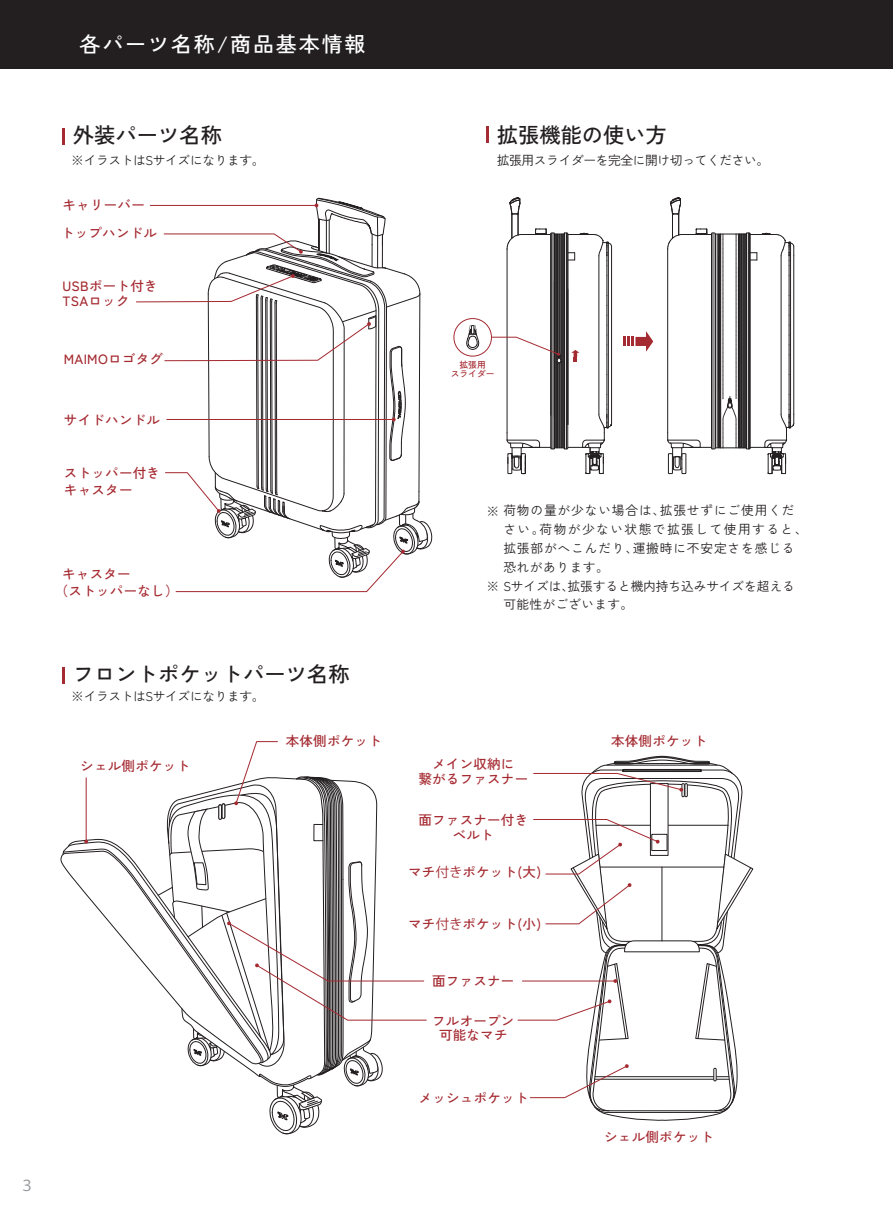
<style>
.page{position:relative;width:893px;height:1212px;background:#fff}
.page>*{position:absolute;margin:0;border:0;box-sizing:border-box;transform-origin:0 0}
.t1{font:500 21.3px "Zen Kaku Gothic New";color:#231f20}
.t2{font:500 21px "Zen Kaku Gothic New";letter-spacing:.09em;color:#fff}
.t3{font:15px "Koz Go Pr 6 N";color:#939598}
.t4{font:500 13.5px/14.2px "Zen Kaku Gothic New";letter-spacing:.02em;color:#a52b32}
.t5{font:12.75px "Zen Kaku Gothic New";letter-spacing:-.03em;color:#231f20}
.t6{font:12.75px "Zen Kaku Gothic New";letter-spacing:.065em;color:#231f20}
.t7{font:12.75px "Zen Kaku Gothic New";letter-spacing:-.01em;color:#231f20}
.t8{font:12.75px "Zen Kaku Gothic New";letter-spacing:.11em;color:#231f20}
.t9{font:12.75px "Zen Kaku Gothic New";letter-spacing:.02em;color:#231f20}
.t10{font:12.75px "Zen Kaku Gothic New";letter-spacing:.04em;color:#231f20}
.t11{font:500 8.7px/9.3px "Zen Kaku Gothic New";color:#a52b32;text-align:center}
.s1{font-family:"Koz Go Pr 6 N";font-weight:400}
</style>
<div class="page">
<div style="left:0;top:0;width:893px;height:69px;background:#231f20"></div>
<svg style="left:63px;top:128px;width:2px;height:17px"></svg>
<svg style="left:517px;top:755px;width:237px;height:366px"></svg>
<hr style="left:486px;top:127px;width:3px;height:16px;background:#a52b32">
<hr style="left:715px;top:447px;width:31px;height:1px;background:#231f20">
<hr style="left:715px;top:234px;width:31px;height:1px;background:#231f20">
<svg style="left:667px;top:197px;width:49px;height:278px"></svg>
<hr style="left:713px;top:233px;width:1px;height:216px;background:#231f20">
<hr style="left:738px;top:234px;width:1px;height:214px;background:#231f20">
<hr style="left:740px;top:234px;width:1px;height:214px;background:#231f20">
<hr style="left:739px;top:234px;width:1px;height:214px;background:#231f20">
<hr style="left:742px;top:234px;width:1px;height:214px;background:#231f20">
<hr style="left:741px;top:234px;width:1px;height:214px;background:#231f20">
<hr style="left:743px;top:234px;width:1px;height:214px;background:#231f20">
<hr style="left:745px;top:234px;width:1px;height:214px;background:#231f20">
<hr style="left:744px;top:234px;width:1px;height:214px;background:#231f20">
<hr style="left:715px;top:234px;width:1px;height:214px;background:#231f20">
<hr style="left:717px;top:234px;width:1px;height:214px;background:#231f20">
<hr style="left:718px;top:234px;width:1px;height:214px;background:#231f20">
<hr style="left:719px;top:234px;width:1px;height:214px;background:#231f20">
<hr style="left:720px;top:234px;width:1px;height:214px;background:#231f20">
<svg style="left:722px;top:234px;width:15px;height:214px"></svg>
<svg style="left:623px;top:331px;width:30px;height:21px"></svg>
<svg style="left:466px;top:325px;width:13px;height:25px"></svg>
<div style="left:454px;top:318px;width:38px;height:38px;border:1px solid #a52b32;border-radius:50%"></div>
<svg style="left:491px;top:197px;width:121px;height:277px"></svg>
<svg style="left:746px;top:232px;width:48px;height:242px"></svg>
<svg style="left:61px;top:197px;width:371px;height:938px"></svg>
<p class="t3" style="left:19px;top:1176px;width:17px">３</p>
<h2 class="t2" style="left:79px;top:31px;width:288px">各パーツ名称/商品基本情報</h2>
<h1 class="t1" style="left:73px;top:122px;width:150px">外装パーツ名称</h1>
<p class="t5" style="left:71px;top:153px;width:195px">※イラストはSサイズになります。</p>
<p class="t4" style="left:61px;top:191px;width:98px;line-height:28.2px">キャリーバートップハンドル</p>
<p class="t4" style="left:63px;top:279px;width:97px">USBポート付き<br>TSAロック</p>
<p class="t4" style="left:64px;top:351px;width:101px">MAIMOロゴタグ</p>
<p class="t4" style="left:64px;top:412px;width:98px">サイドハンドル</p>
<p class="t4" style="left:64px;top:465px;width:98px;line-height:16.6px">ストッパー付きキャスター</p>
<p class="t4" style="left:55px;top:566px;width:125px;line-height:16.6px;text-indent:7px">キャスター<br>（ストッパーなし）</p>
<h1 class="t1" style="left:73px;top:661px;width:278px">フロントポケットパーツ名称</h1>
<p class="t5" style="left:71px;top:689px;width:195px">※イラストはSサイズになります。</p>
<h1 class="t1" style="left:497px;top:122px;width:172px">拡張機能の使い方</h1>
<p class="t5" style="left:497px;top:153px;width:274px">拡張用スライダーを完全に開け切ってください。</p>
<p class="t11" style="left:451px;top:359px;width:45px">拡張用<br>スライダー</p>
<p class="t6" style="left:486px;top:503px;width:310px">※ 荷物の量が少ない場合は、拡張せずにご使用くだ</p>
<p class="t8" style="left:503px;top:522px;width:306px">さい。荷物が少ない状態で拡張して使用すると、</p>
<p class="t6" style="left:503px;top:541px;width:293px">拡張部がへこんだり、運搬時に不安定さを感じる</p>
<p class="t10" style="left:503px;top:559px;width:107px">恐れがあります。</p>
<p class="t7" style="left:486px;top:578px;width:310px">※ Sサイズは、拡張すると機内持ち込みサイズを超える</p>
<p class="t9" style="left:503px;top:597px;width:131px">可能性がございます。</p>
<p class="t4" style="left:80px;top:758px;width:111px">シェル側ポケット</p>
<p class="t4" style="left:286px;top:734px;width:98px">本体側ポケット</p>
<p class="t4" style="left:611px;top:734px;width:98px">本体側ポケット</p>
<p class="t4" style="left:418px;top:757px;width:111px;text-align:center">メイン収納に<br>繋がるファスナー</p>
<p class="t4" style="left:418px;top:813px;width:111px;text-align:center">面ファスナー付きベルト</p>
<p class="t4" style="left:408px;top:865px;width:135px">マチ<span class="s1">付き</span>ポケット(大)</p>
<p class="t4" style="left:408px;top:916px;width:135px">マチ<span class="s1">付き</span>ポケット(小)</p>
<p class="t4" style="left:432px;top:974px;width:84px">面ファスナー</p>
<p class="t4" style="left:432px;top:1013px;width:84px;text-align:center">フルオープン可能なマチ</p>
<p class="t4" style="left:419px;top:1091px;width:111px">メッシュポケット</p>
<p class="t4" style="left:604px;top:1130px;width:111px">シェル側ポケット</p>
</div>
